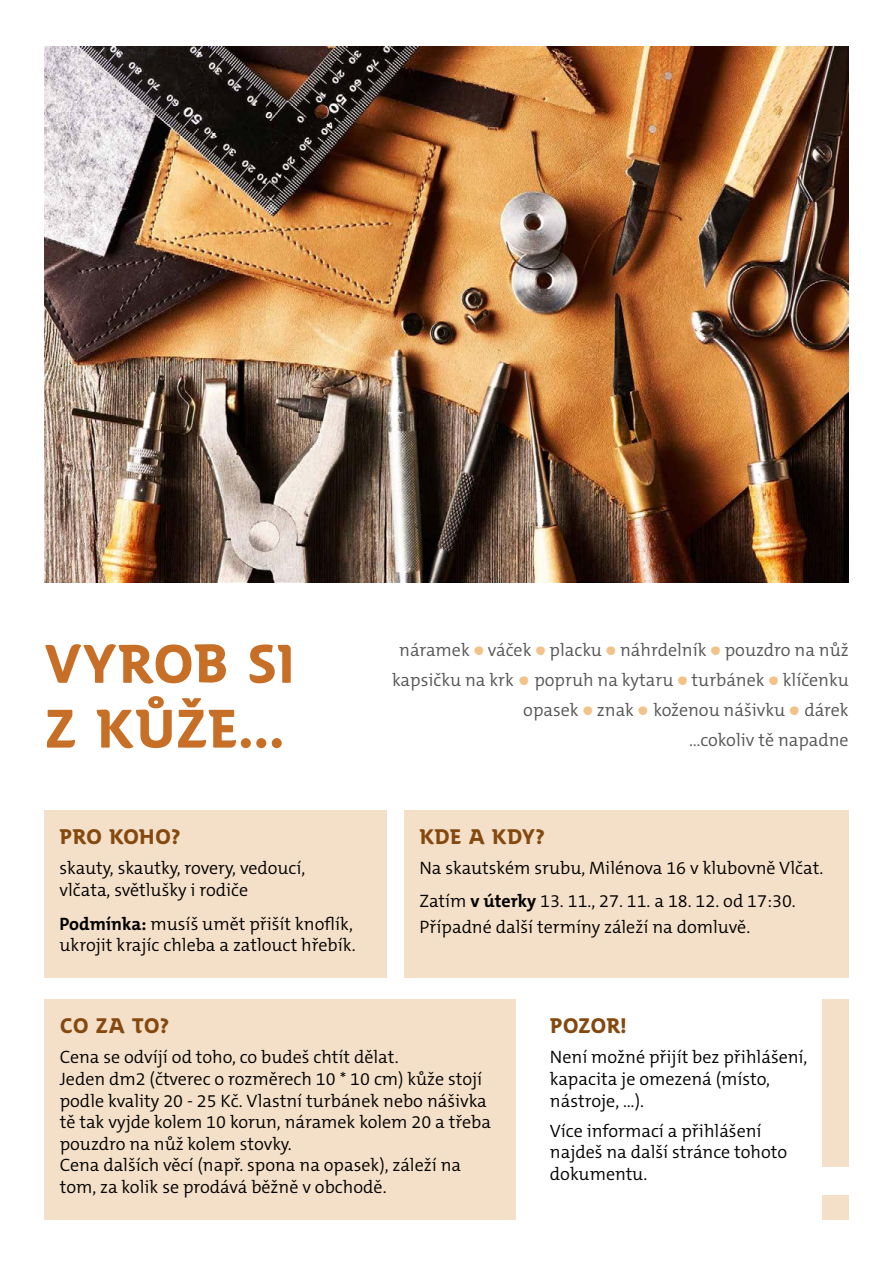
<style>
.page{position:relative;width:893px;height:1263px;background:#fff}
.page>*{position:absolute;margin:0;border:0;box-sizing:border-box;transform-origin:0 0}
.t1{font:700 54px/64.8px "SKAUT";letter-spacing:-.01em;color:#c86f27}
.t2{font:700 21px "SKAUT";letter-spacing:-.015em;color:#854910}
.t3{font:300 18px/21.6px "The Mix C5";color:#000}
.t4{font:300 18px/30.2px "The Mix C5";color:#545456;text-align:right}
.s1{font-family:"SKAUT";font-weight:700;font-size:15px;color:#f2c389}
.s2{font-weight:700}
</style>
<div class="page">
<img style="left:44px;top:46px;width:805px;height:537px">
<div style="left:44px;top:810px;width:343px;height:168px;background:#f4e0c8"></div>
<div style="left:404px;top:810px;width:445px;height:168px;background:#f4e0c8"></div>
<div style="left:44px;top:999px;width:472px;height:221px;background:#f4e0c8"></div>
<div style="left:822px;top:999px;width:27px;height:168px;background:#f4e0c8"></div>
<div style="left:822px;top:1195px;width:27px;height:25px;background:#f4e0c8"></div>
<h1 class="t1" style="left:44px;top:631px;width:252px">VYROB SI<br>Z KŮŽE...</h1>
<p class="t4" style="left:392px;top:635px;width:458px">náramek <span class="s1">¶</span> váček <span class="s1">¶</span> placku <span class="s1">¶</span> náhrdelník <span class="s1">¶</span> pouzdro na nůž kapsičku na krk <span class="s1">¶</span> popruh na kytaru <span class="s1">¶</span> turbánek <span class="s1">¶</span> klíčenku opasek <span class="s1">¶</span> znak <span class="s1">¶</span> koženou nášivku <span class="s1">¶</span> dárek<br>...cokoliv tě napadne</p>
<p class="t2" style="left:60px;top:824px;width:123px">PRO KOHO?</p>
<p class="t3" style="left:60px;top:858px;width:247px">skauty, skautky, rovery, vedoucí, vlčata, světlušky i rodiče</p>
<p class="t3" style="left:60px;top:913px;width:298px"><span class="s2">Podmínka:</span> musíš umět přišít knoflík, ukrojit krajíc chleba a zatlouct hřebík.</p>
<p class="t2" style="left:419px;top:824px;width:127px">KDE A KDY?</p>
<p class="t3" style="left:419px;top:852px;width:405px;line-height:32.7px">Na skautském srubu, Milénova 16 v klubovně Vlčat.<br>Zatím <span class="s2">v úterky</span> 13. 11., 27. 11. a 18. 12. od 17:30.</p>
<p class="t3" style="left:419px;top:916px;width:332px">Případné další termíny záleží na domluvě.</p>
<p class="t2" style="left:60px;top:1013px;width:111px">CO ZA TO?</p>
<p class="t3" style="left:60px;top:1047px;width:433px">Cena se odvíjí od toho, co budeš chtít dělat.<br>Jeden dm2 (čtverec o rozměrech 10 * 10 cm) kůže stojí podle kvality 20 - 25 Kč. Vlastní turbánek nebo nášivka tě tak vyjde kolem 10 korun, náramek kolem 20 a třeba pouzdro na nůž kolem stovky.<br>Cena dalších věcí (např. spona na opasek), záleží na tom, za kolik se prodává běžně v obchodě.</p>
<p class="t2" style="left:550px;top:1013px;width:78px">POZOR!</p>
<p class="t3" style="left:550px;top:1047px;width:259px">Není možné přijít bez přihlášení, kapacita je omezená (místo, nástroje, ...).</p>
<p class="t3" style="left:550px;top:1120px;width:239px">Více informací a přihlášení najdeš na další stránce tohoto dokumentu.</p>
</div>
